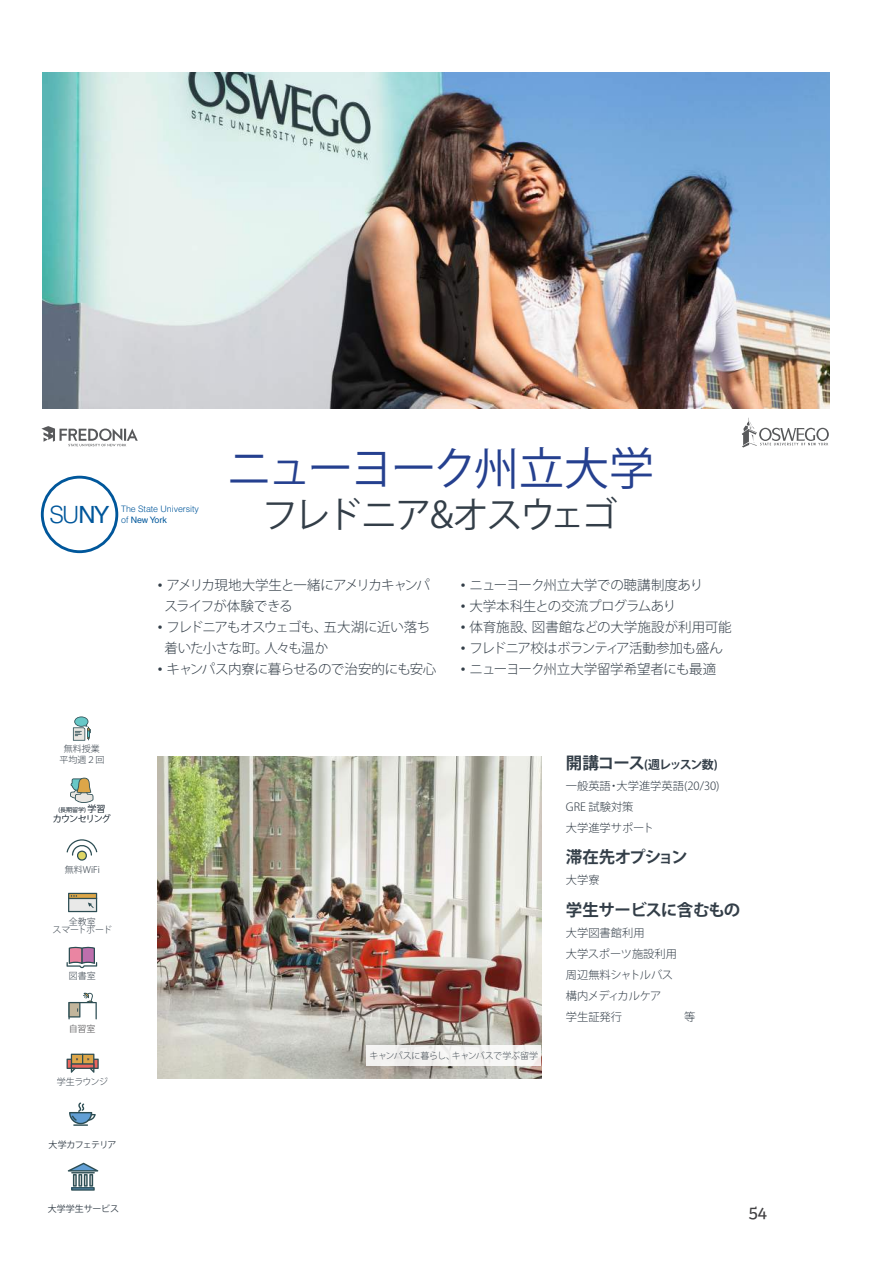
<style>
.page{position:relative;width:893px;height:1263px;background:#fff}
.page>*{position:absolute;margin:0;border:0;box-sizing:border-box;transform-origin:0 0}
.t1{font:45px "Koz Go Pr 6 N";letter-spacing:-.08em;color:#25408f}
.t2{font:36px "Koz Go Pr 6 N";letter-spacing:-.09em;color:#333e48}
.t3{font:300 23.7px "Helvetica LT Std";color:#00579b}
.t4{font:18px "Adelle";color:#414042}
.t5{font:700 16.5px "Koz Go Pr 6 N";letter-spacing:-.04em;color:#333e48}
.t6{font:700 16.5px "Koz Go Pr 6 N";letter-spacing:-.06em;color:#333e48}
.t7{font:300 13.5px/21px "Koz Go Pr 6 N";letter-spacing:-.035em;color:#333e48}
.t8{font:300 13.5px/21px "Koz Go Pr 6 N";letter-spacing:-.065em;color:#333e48}
.t9{font:300 13.5px "Koz Go Pr 6 N";letter-spacing:-.01em;color:#333e48}
.t10{font:300 13.5px "Koz Go Pr 6 N";letter-spacing:-.055em;color:#333e48}
.t11{font:700 12px "Koz Go Pr 6 N";letter-spacing:-.11em;color:#333e48}
.t12{font:300 11.25px/21px "Koz Go Pr 6 N";color:#333e48}
.t13{font:300 9px/7.5px "Koz Go Pr 6 N";letter-spacing:-.015em;color:#333e48;text-align:center}
.t14{font:9px "Koz Go Pr 6 N";letter-spacing:-.085em;color:#333e48}
.t15{font:9px "Koz Go Pr 6 N";letter-spacing:-.005em;color:#333e48}
.t16{font:300 9px "Koz Go Pr 6 N";letter-spacing:-.1em;color:#333e48}
.t17{font:300 9px "Koz Go Pr 6 N";color:#414042}
.t18{font:300 8.85px/10.6px "Helvetica LT Std";letter-spacing:-.005em;color:#00579b}
.t19{font:300 6px "Koz Go Pr 6 N";color:#333e48}
.s1{font-weight:400}
.s2{font-size:16.5px}
.s3{font-size:9px}
</style>
<div class="page">
<svg style="left:41px;top:426px;width:97px;height:20px"></svg>
<img style="left:43px;top:73px;width:786px;height:336px">
<svg style="left:69px;top:1102px;width:27px;height:24px"></svg>
<svg style="left:71px;top:1187px;width:24px;height:4px"></svg>
<svg style="left:68px;top:1163px;width:30px;height:26px"></svg>
<svg style="left:742px;top:417px;width:87px;height:30px"></svg>
<svg style="left:67px;top:839px;width:30px;height:22px"></svg>
<svg style="left:67px;top:947px;width:30px;height:21px"></svg>
<svg style="left:68px;top:993px;width:29px;height:26px"></svg>
<svg style="left:67px;top:1054px;width:32px;height:19px"></svg>
<svg style="left:68px;top:893px;width:29px;height:19px"></svg>
<svg style="left:70px;top:778px;width:24px;height:25px"></svg>
<svg style="left:73px;top:716px;width:18px;height:25px"></svg>
<img style="left:158px;top:757px;width:383px;height:322px">
<div style="left:41px;top:476px;width:77px;height:77px;border:3px solid #00579b;border-radius:50%"></div>
<div style="left:366px;top:1046px;width:175px;height:20px;background:#f4f4f3"></div>
<h3 class="t3" style="left:50px;top:500px;width:61px">SU<span class="s1">NY</span></h3>
<p class="t18" style="left:121px;top:504px;width:79px">The State University of <span class="s1">New York</span></p>
<h1 class="t1" style="left:227px;top:443px;width:429px">ニューヨーク州立大学</h1>
<h2 class="t2" style="left:262px;top:494px;width:356px">フレドニア&amp;オスウェゴ</h2>
<p class="t8" style="left:164px;top:575px;width:267px;text-indent:-6px"><span class="s2">•</span> アメリカ現地大学生と一緒にアメリカキャンパスライフが体験できる</p>
<p class="t7" style="left:164px;top:617px;width:267px;text-indent:-6px"><span class="s2">•</span> フレドニアもオスウェゴも、五大湖に近い落ち着いた小さな町。人々も温か</p>
<p class="t7" style="left:158px;top:659px;width:280px"><span class="s2">•</span> キャンパス内寮に暮らせるので治安的にも安心</p>
<p class="t7" style="left:461px;top:575px;width:244px"><span class="s2">•</span> ニューヨーク州立大学での聴講制度あり</p>
<p class="t7" style="left:461px;top:596px;width:217px"><span class="s2">•</span> 大学本科生との交流プログラムあり</p>
<p class="t9" style="left:461px;top:619px;width:272px"><span class="s2">•</span> 体育施設、図書館などの大学施設が利用可能</p>
<p class="t10" style="left:461px;top:640px;width:264px"><span class="s2">•</span> フレドニア校はボランティア活動参加も盛ん</p>
<p class="t7" style="left:461px;top:659px;width:257px"><span class="s2">•</span> ニューヨーク州立大学留学希望者にも最適</p>
<p class="t13" style="left:59px;top:744px;width:46px;line-height:10.5px">無料授業平均週２回</p>
<p class="t11" style="left:566px;top:757px;width:153px"><span class="s2">開講コース</span>(週レッスン数)</p>
<p class="t12" style="left:566px;top:775px;width:155px">一般英語・大学進学英語(20/30)<br>GRE 試験対策<br>大学進学サポート</p>
<p class="t6" style="left:566px;top:848px;width:123px">滞在先オプション</p>
<p class="t12" style="left:566px;top:870px;width:35px">大学寮</p>
<p class="t5" style="left:566px;top:900px;width:176px">学生サービスに含むもの</p>
<p class="t12" style="left:566px;top:922px;width:113px">大学図書館利用<br>大学スポーツ施設利用周辺無料シャトルバス構内メディカルケア<br>学生証発行</p>
<p class="t19" style="left:58px;top:806px;width:49px">(長期留学) <span class="s3">学習</span></p>
<p class="t16" style="left:53px;top:814px;width:59px">カウンセリング</p>
<p class="t13" style="left:65px;top:866px;width:37px">無料WiFi</p>
<p class="t13" style="left:53px;top:918px;width:61px">全教室<br>スマートボード</p>
<p class="t13" style="left:69px;top:972px;width:28px">図書室</p>
<p class="t12" style="left:684px;top:1006px;width:13px">等</p>
<p class="t17" style="left:69px;top:1023px;width:28px">自習室</p>
<p class="t13" style="left:57px;top:1078px;width:53px">学生ラウンジ</p>
<p class="t14" style="left:49px;top:1139px;width:69px">大学カフェテリア</p>
<p class="t13" style="left:370px;top:1052px;width:170px">キャンパスに暮らし、キャンバスで学ぶ留学</p>
<p class="t15" style="left:48px;top:1203px;width:73px">大学学生サービス</p>
<h3 class="t4" style="left:749px;top:1200px;width:20px">54</h3>
</div>
